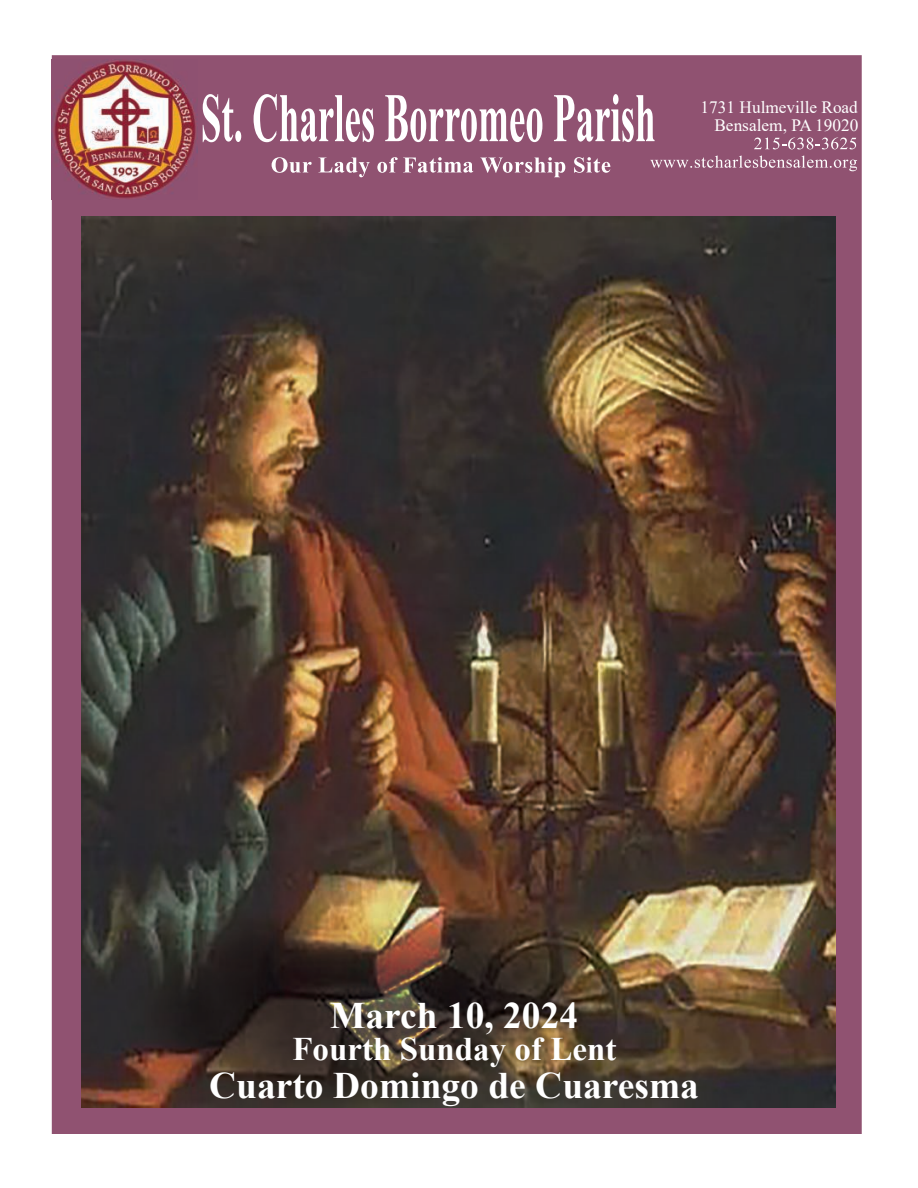
<style>
.page{position:relative;width:918px;height:1188px;background:#fff}
.page>*{position:absolute;margin:0;border:0;box-sizing:border-box;transform-origin:0 0}
.t1{font:700 37.5px "Times New Roman";color:#fff}
.t2{font:700 33px "Times New Roman";color:#fff}
.t3{font:17.25px/18.3px "Times New Roman";color:#fff;text-align:right}
</style>
<div class="page">
<div style="left:52px;top:55px;width:810px;height:1079px;background:#905271"></div>
<svg style="left:203px;top:94px;width:38px;height:48px"></svg>
<svg style="left:254px;top:94px;width:120px;height:48px"></svg>
<svg style="left:385px;top:95px;width:157px;height:47px"></svg>
<svg style="left:554px;top:94px;width:101px;height:48px"></svg>
<svg style="left:754px;top:138px;width:102px;height:11px"></svg>
<svg style="left:650px;top:156px;width:207px;height:15px;background:#a4718a"></svg>
<img style="left:51px;top:59px;width:147px;height:140px">
<svg style="left:272px;top:157px;width:338px;height:20px"></svg>
<img style="left:82px;top:216px;width:753px;height:892px">
<p class="t3" style="left:701px;top:98px;width:159px">1731 Hulmeville Road<br>Bensalem, PA 19020</p>
<p class="t1" style="left:330px;top:995px;width:249px">March 10, 2024</p>
<p class="t2" style="left:292px;top:1031px;width:326px">Fourth Sunday of Lent</p>
<p class="t1" style="left:209px;top:1064px;width:491px">Cuarto Domingo de Cuaresma</p>
</div>
